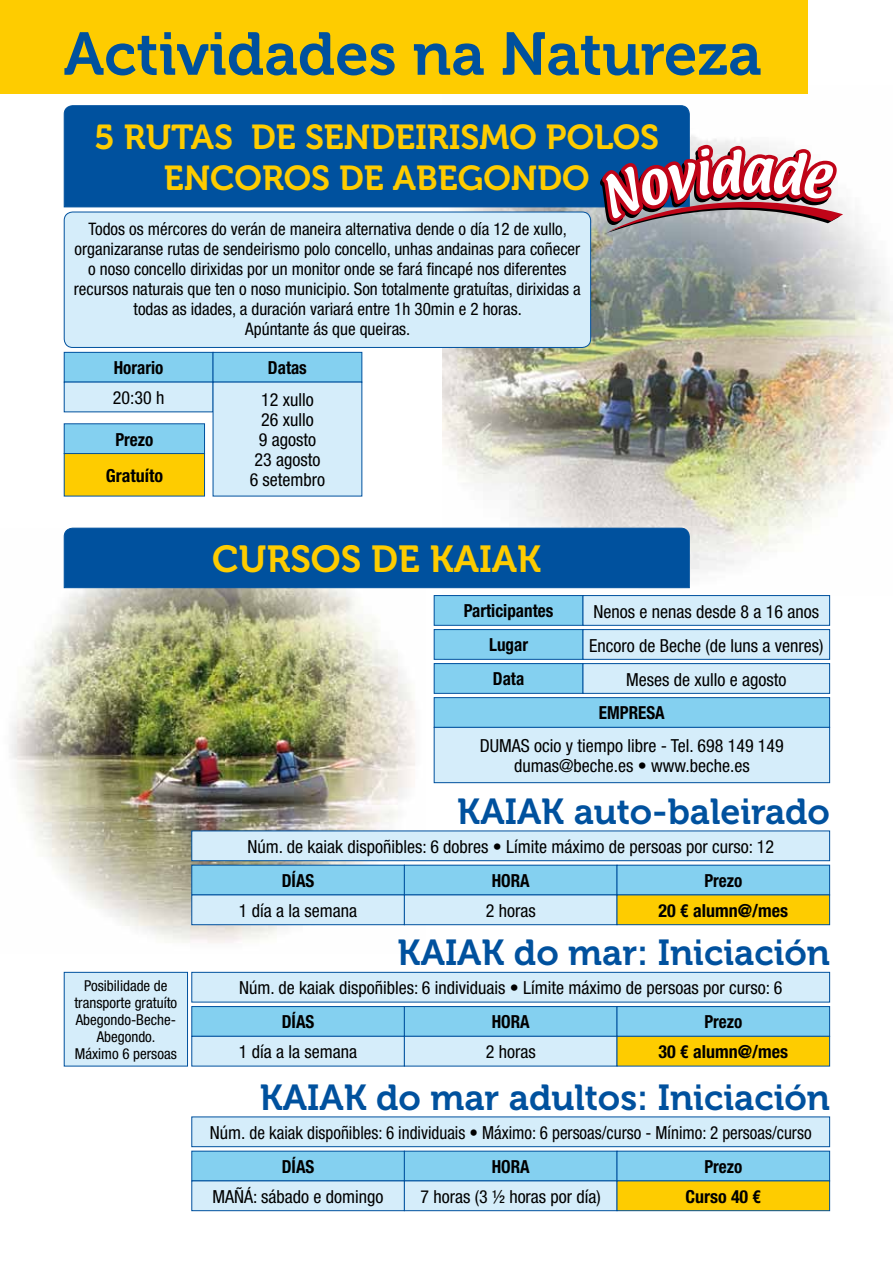
<style>
.page{position:relative;width:893px;height:1263px;background:#fff}
.page>*{position:absolute;margin:0;border:0;box-sizing:border-box;transform-origin:0 0}
.t1{font:60px "Museo 700";color:#00519e}
.t2{font:37.5px "Museo 700";color:#fecc00}
.t3{font:36px "Museo 700";color:#00519e}
.t4{font:34.5px/41.4px "Museo 700";color:#fecc00;text-align:center}
.t5{font:condensed 18px/20.1px "Helvetica Neue";color:#000;text-align:center}
.t6{font:700 condensed 18px/36.2px "Helvetica Neue";color:#000;text-align:center;scale:.95 1}
.t7{font:700 condensed 18px "Helvetica Neue";color:#000}
.t8{font:condensed 17.25px/20.1px "Helvetica Neue";color:#000;text-align:center}
.t9{font:condensed 15px/17.1px "Helvetica Neue";color:#000;text-align:center}
</style>
<div class="page">
<img style="left:442px;top:135px;width:451px;height:454px">
<img style="left:10px;top:588px;width:416px;height:355px">
<div style="left:0;top:0;width:808px;height:94px;background:#fecc00"></div>
<div style="left:63px;top:527px;width:627px;height:61px;background:#00519e"></div>
<div style="left:192px;top:865px;width:212px;height:30px;background:#84d0f0"></div>
<div style="left:191px;top:865px;width:214px;height:30px;border:1px solid #00519e"></div>
<div style="left:404px;top:865px;width:213px;height:30px;background:#84d0f0"></div>
<div style="left:404px;top:865px;width:213px;height:30px;border:1px solid #00519e"></div>
<div style="left:617px;top:865px;width:213px;height:30px;background:#84d0f0"></div>
<div style="left:617px;top:865px;width:213px;height:30px;border:1px solid #00519e"></div>
<div style="left:192px;top:895px;width:212px;height:30px;background:#d5edfa"></div>
<div style="left:191px;top:894px;width:214px;height:31px;border:1px solid #00519e"></div>
<div style="left:404px;top:895px;width:213px;height:30px;background:#d5edfa"></div>
<div style="left:404px;top:894px;width:213px;height:31px;border:1px solid #00519e"></div>
<div style="left:617px;top:895px;width:213px;height:30px;background:#fecc00"></div>
<div style="left:617px;top:894px;width:213px;height:31px;border:1px solid #00519e"></div>
<div style="left:434px;top:595px;width:149px;height:30px;background:#84d0f0"></div>
<div style="left:434px;top:595px;width:149px;height:31px;border:1px solid #00519e"></div>
<div style="left:583px;top:595px;width:247px;height:30px;background:#d5edfa"></div>
<div style="left:583px;top:595px;width:247px;height:31px;border:1px solid #00519e"></div>
<div style="left:434px;top:630px;width:149px;height:29px;background:#84d0f0"></div>
<div style="left:434px;top:629px;width:149px;height:31px;border:1px solid #00519e"></div>
<div style="left:583px;top:630px;width:247px;height:29px;background:#d5edfa"></div>
<div style="left:583px;top:629px;width:247px;height:31px;border:1px solid #00519e"></div>
<div style="left:434px;top:664px;width:149px;height:29px;background:#84d0f0"></div>
<div style="left:434px;top:663px;width:149px;height:31px;border:1px solid #00519e"></div>
<div style="left:583px;top:664px;width:247px;height:29px;background:#d5edfa"></div>
<div style="left:583px;top:663px;width:247px;height:31px;border:1px solid #00519e"></div>
<div style="left:434px;top:698px;width:396px;height:29px;background:#84d0f0"></div>
<div style="left:434px;top:697px;width:396px;height:31px;border:1px solid #00519e"></div>
<div style="left:434px;top:727px;width:396px;height:56px;background:#d5edfa"></div>
<div style="left:434px;top:727px;width:396px;height:56px;border:1px solid #00519e"></div>
<div style="left:192px;top:831px;width:638px;height:30px;background:#d5edfa"></div>
<div style="left:191px;top:830px;width:639px;height:31px;border:1px solid #00519e"></div>
<div style="left:192px;top:1006px;width:212px;height:30px;background:#84d0f0"></div>
<div style="left:191px;top:1006px;width:214px;height:31px;border:1px solid #00519e"></div>
<div style="left:404px;top:1006px;width:213px;height:30px;background:#84d0f0"></div>
<div style="left:404px;top:1006px;width:213px;height:31px;border:1px solid #00519e"></div>
<div style="left:617px;top:1006px;width:213px;height:30px;background:#84d0f0"></div>
<div style="left:617px;top:1006px;width:213px;height:31px;border:1px solid #00519e"></div>
<div style="left:192px;top:1036px;width:212px;height:30px;background:#d5edfa"></div>
<div style="left:191px;top:1036px;width:214px;height:30px;border:1px solid #00519e"></div>
<div style="left:404px;top:1036px;width:213px;height:30px;background:#d5edfa"></div>
<div style="left:404px;top:1036px;width:213px;height:30px;border:1px solid #00519e"></div>
<div style="left:617px;top:1036px;width:213px;height:30px;background:#fecc00"></div>
<div style="left:617px;top:1036px;width:213px;height:30px;border:1px solid #00519e"></div>
<div style="left:192px;top:972px;width:638px;height:30px;background:#d5edfa"></div>
<div style="left:191px;top:972px;width:639px;height:30px;border:1px solid #00519e"></div>
<div style="left:192px;top:1151px;width:212px;height:30px;background:#84d0f0"></div>
<div style="left:191px;top:1151px;width:214px;height:30px;border:1px solid #00519e"></div>
<div style="left:404px;top:1151px;width:213px;height:30px;background:#84d0f0"></div>
<div style="left:404px;top:1151px;width:213px;height:30px;border:1px solid #00519e"></div>
<div style="left:617px;top:1151px;width:213px;height:30px;background:#84d0f0"></div>
<div style="left:617px;top:1151px;width:213px;height:30px;border:1px solid #00519e"></div>
<div style="left:192px;top:1181px;width:212px;height:30px;background:#d5edfa"></div>
<div style="left:191px;top:1180px;width:214px;height:31px;border:1px solid #00519e"></div>
<div style="left:404px;top:1181px;width:213px;height:30px;background:#d5edfa"></div>
<div style="left:404px;top:1180px;width:213px;height:31px;border:1px solid #00519e"></div>
<div style="left:617px;top:1181px;width:213px;height:30px;background:#fecc00"></div>
<div style="left:617px;top:1180px;width:213px;height:31px;border:1px solid #00519e"></div>
<div style="left:192px;top:1117px;width:638px;height:30px;background:#d5edfa"></div>
<div style="left:191px;top:1116px;width:639px;height:31px;border:1px solid #00519e"></div>
<div style="left:64px;top:972px;width:124px;height:94px;background:#d5edfa"></div>
<div style="left:64px;top:972px;width:124px;height:94px;border:1px solid #00519e"></div>
<div style="left:63px;top:105px;width:627px;height:103px;background:#00519e"></div>
<div style="left:64px;top:352px;width:149px;height:30px;background:#84d0f0"></div>
<div style="left:64px;top:352px;width:149px;height:30px;border:1px solid #00519e"></div>
<div style="left:213px;top:352px;width:149px;height:30px;background:#84d0f0"></div>
<div style="left:213px;top:352px;width:149px;height:30px;border:1px solid #00519e"></div>
<div style="left:64px;top:382px;width:149px;height:30px;background:#d5edfa"></div>
<div style="left:213px;top:382px;width:149px;height:114px;background:#d5edfa"></div>
<div style="left:64px;top:424px;width:141px;height:29px;background:#84d0f0"></div>
<div style="left:64px;top:453px;width:141px;height:43px;background:#fecc00"></div>
<div style="left:64px;top:453px;width:141px;height:43px;border:1px solid #00519e"></div>
<div style="left:64px;top:212px;width:527px;height:135px;background:#d5edfa;border-radius:9px"></div>
<div style="left:64px;top:212px;width:527px;height:136px;border:1px solid #00519e;border-radius:9px"></div>
<svg style="left:599px;top:145px;width:244px;height:89px"></svg>
<h1 class="t1" style="left:64px;top:21px;width:699px">Actividades na Natureza</h1>
<h3 class="t4" style="left:94px;top:116px;width:566px">5 RUTAS DE SENDEIRISMO POLOS<br>ENCOROS DE ABEGONDO</h3>
<p class="t8" style="left:74px;top:218px;width:508px">Todos os mércores do verán de maneira alternativa dende o día 12 de xullo, organizaranse rutas de sendeirismo polo concello, unhas andainas para coñecer o noso concello dirixidas por un monitor onde se fará fincapé nos diferentes recursos naturais que ten o noso municipio. Son totalmente gratuítas, dirixidas a todas as idades, a duración variará entre 1h 30min e 2 horas.<br>Apúntante ás que queiras.</p>
<p class="t6" style="left:114px;top:349px;width:54px">Horario</p>
<p class="t6" style="left:268px;top:349px;width:42px">Datas</p>
<p class="t5" style="left:113px;top:388px;width:53px">20:30 h</p>
<p class="t5" style="left:250px;top:389px;width:77px">12 xullo<br>26 xullo<br>9 agosto<br>23 agosto<br>6 setembro</p>
<p class="t6" style="left:106px;top:421px;width:62px">Prezo<br>Gratuíto</p>
<h2 class="t2" style="left:212px;top:538px;width:330px">CURSOS DE KAIAK</h2>
<p class="t6" style="left:464px;top:593px;width:96px">Participantes</p>
<p class="t5" style="left:594px;top:601px;width:227px">Nenos e nenas desde 8 a 16 anos</p>
<p class="t6" style="left:489px;top:627px;width:42px">Lugar</p>
<p class="t5" style="left:589px;top:635px;width:236px">Encoro de Beche (de luns a venres)</p>
<p class="t6" style="left:493px;top:661px;width:34px">Data</p>
<p class="t5" style="left:626px;top:669px;width:162px">Meses de xullo e agosto</p>
<p class="t6" style="left:599px;top:695px;width:71px">EMPRESA</p>
<p class="t5" style="left:480px;top:735px;width:305px">DUMAS ocio y tiempo libre - Tel. 698 149 149 dumas@beche.es • www.beche.es</p>
<h3 class="t3" style="left:457px;top:791px;width:374px">KAIAK auto-baleirado</h3>
<p class="t5" style="left:247px;top:836px;width:528px">Núm. de kaiak dispoñibles: 6 dobres • Límite máximo de persoas por curso: 12</p>
<p class="t9" style="left:74px;top:977px;width:104px">Posibilidade de transporte gratuíto<br>Abegondo-Beche-<br>Abegondo.<br>Máximo 6 persoas</p>
<p class="t6" style="left:282px;top:862px;width:36px">DÍAS</p>
<p class="t6" style="left:492px;top:862px;width:42px">HORA</p>
<p class="t6" style="left:704px;top:862px;width:41px">Prezo</p>
<p class="t5" style="left:239px;top:900px;width:120px">1 día a la semana</p>
<p class="t5" style="left:486px;top:900px;width:51px">2 horas</p>
<p class="t7" style="left:658px;top:899px;width:131px">20 € alumn@/mes</p>
<h3 class="t3" style="left:398px;top:933px;width:434px">KAIAK do mar: Iniciación</h3>
<p class="t5" style="left:239px;top:978px;width:545px">Núm. de kaiak dispoñibles: 6 individuais • Límite máximo de persoas por curso: 6</p>
<p class="t6" style="left:282px;top:1004px;width:36px">DÍAS</p>
<p class="t6" style="left:492px;top:1004px;width:42px">HORA</p>
<p class="t6" style="left:704px;top:1004px;width:41px">Prezo</p>
<p class="t5" style="left:239px;top:1042px;width:120px">1 día a la semana</p>
<p class="t5" style="left:486px;top:1042px;width:51px">2 horas</p>
<p class="t7" style="left:658px;top:1041px;width:131px">30 € alumn@/mes</p>
<h3 class="t3" style="left:260px;top:1077px;width:572px">KAIAK do mar adultos: Iniciación</h3>
<p class="t5" style="left:210px;top:1122px;width:603px">Núm. de kaiak dispoñibles: 6 individuais • Máximo: 6 persoas/curso - Mínimo: 2 persoas/curso</p>
<p class="t6" style="left:282px;top:1148px;width:36px">DÍAS</p>
<p class="t6" style="left:492px;top:1148px;width:42px">HORA</p>
<p class="t6" style="left:704px;top:1148px;width:41px">Prezo</p>
<p class="t5" style="left:213px;top:1186px;width:172px">MAÑÁ: sábado e domingo</p>
<p class="t5" style="left:420px;top:1186px;width:182px">7 horas (3 ½ horas por día)</p>
<p class="t7" style="left:685px;top:1185px;width:77px">Curso 40 €</p>
</div>
